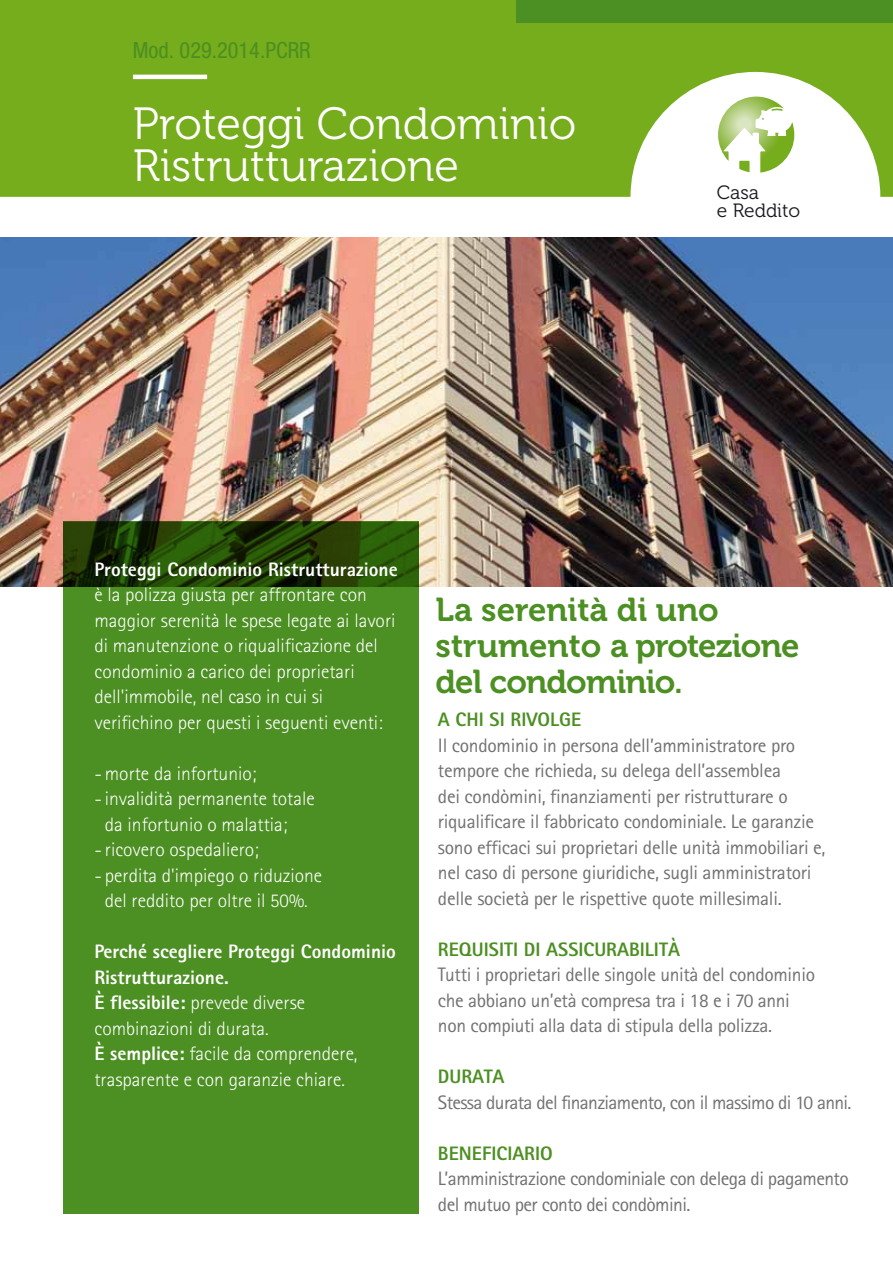
<style>
.page{position:relative;width:893px;height:1263px;background:#fff}
.page>*{position:absolute;margin:0;border:0;box-sizing:border-box;transform-origin:0 0}
.t1{font:45px/42px "Museo 300";color:#fff}
.t2{font:33px/36px "Museo 700";letter-spacing:-.025em;color:#4c8f22}
.t3{font:condensed 22.35px "Helvetica Neue";color:#4c8f22}
.t4{font:19.5px/25.5px "Rotis Sans Serif";letter-spacing:-.015em;color:#707172}
.t5{font:300 19.5px/25.5px "Rotis Sans Serif";color:#fff}
.t6{font:800 19.5px "Rotis Sans Serif";color:#4c8f22}
.t7{font:19.5px "Rotis Sans Serif";letter-spacing:-.035em;color:#707172}
.t8{font:800 19.5px "Rotis Sans Serif";color:#fff}
.t9{font:19.2px/18px "Museo 300";color:#1a171c}
.s1{font-weight:800}
</style>
<div class="page">
<img style="left:0;top:237px;width:893px;height:349px">
<svg style="left:0;top:0;width:893px;height:197px;background:#85b636"></svg>
<hr style="left:133px;top:75px;width:74px;height:4px;background:#fff">
<div style="left:516px;top:0;width:377px;height:23px;background:#4c8f22"></div>
<div style="left:63px;top:521px;width:356px;height:693px;background:#4c8f22"></div>
<svg style="left:63px;top:521px;width:356px;height:65px;background:#224205"></svg>
<svg style="left:718px;top:97px;width:76px;height:76px"></svg>
<p class="t3" style="left:133px;top:37px;width:179px">Mod. 029.2014.PCRR</p>
<h1 class="t1" style="left:133px;top:104px;width:445px">Proteggi Condominio<br>Ristrutturazione</h1>
<p class="t9" style="left:717px;top:184px;width:85px">Casa<br>e Reddito</p>
<p class="t8" style="left:94px;top:557px;width:305px">Proteggi Condominio Ristrutturazione</p>
<p class="t5" style="left:94px;top:582px;width:303px">è la polizza giusta per affrontare con maggior serenità le spese legate ai lavori di manutenzione o riqualificazione del condominio a carico dei proprietari dell'immobile, nel caso in cui si verifichino per questi i seguenti eventi:</p>
<p class="t5" style="left:94px;top:760px;width:164px">- morte da infortunio;</p>
<p class="t5" style="left:105px;top:786px;width:211px;text-indent:-10px">- invalidità permanente totale da infortunio o malattia;</p>
<p class="t5" style="left:94px;top:837px;width:166px">- ricovero ospedaliero;</p>
<p class="t5" style="left:94px;top:862px;width:229px;text-align:center">- perdita d'impiego o riduzione del reddito per oltre il 50%.</p>
<p class="t5" style="left:94px;top:939px;width:303px"><span class="s1">Perché scegliere Proteggi Condominio<br>Ristrutturazione.<br>È flessibile:</span> prevede diverse combinazioni di durata.<br><span class="s1">È semplice:</span> facile da comprendere, trasparente e con garanzie chiare.</p>
<h2 class="t2" style="left:436px;top:592px;width:365px">La serenità di uno strumento a protezione del condominio.</h2>
<p class="t6" style="left:438px;top:707px;width:145px">A CHI SI RIVOLGE</p>
<p class="t4" style="left:438px;top:732px;width:389px">Il condominio in persona dell’amministratore pro tempore che richieda, su delega dell’assemblea<br>dei condòmini, finanziamenti per ristrutturare o riqualificare il fabbricato condominiale. Le garanzie sono efficaci sui proprietari delle unità immobiliari e, nel caso di persone giuridiche, sugli amministratori delle società per le rispettive quote millesimali.</p>
<p class="t6" style="left:438px;top:937px;width:243px">REQUISITI DI ASSICURABILITÀ</p>
<p class="t4" style="left:438px;top:962px;width:379px">Tutti i proprietari delle singole unità del condominio che abbiano un’età compresa tra i 18 e i 70 anni non compiuti alla data di stipula della polizza.</p>
<p class="t6" style="left:438px;top:1064px;width:68px">DURATA</p>
<p class="t7" style="left:438px;top:1090px;width:415px">Stessa durata del finanziamento, con il massimo di 10 anni.</p>
<p class="t6" style="left:438px;top:1141px;width:116px">BENEFICIARIO</p>
<p class="t4" style="left:438px;top:1166px;width:412px">L’amministrazione condominiale con delega di pagamento del mutuo per conto dei condòmini.</p>
</div>
